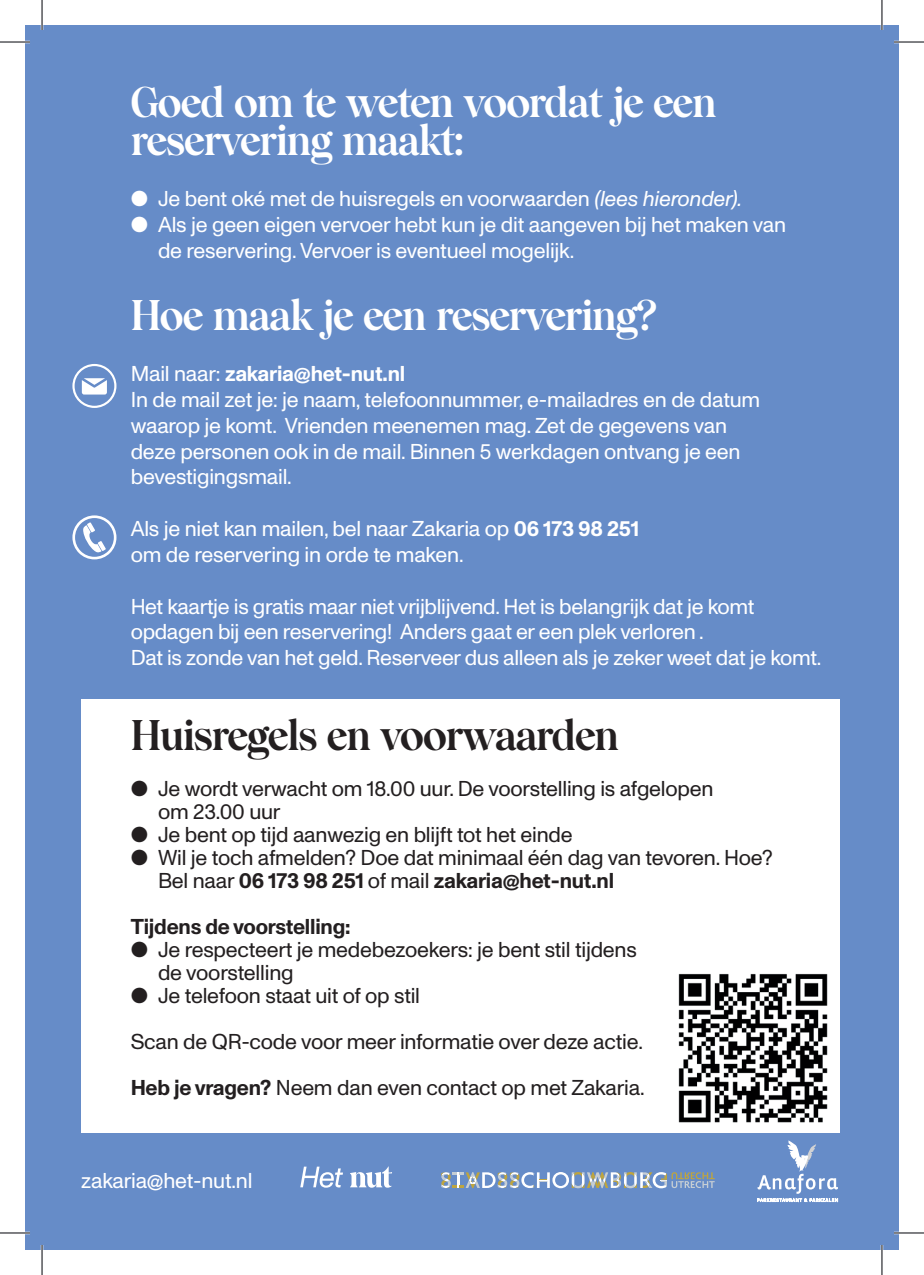
<style>
.page{position:relative;width:924px;height:1275px;background:#fff}
.page>*{position:absolute;margin:0;border:0;box-sizing:border-box;transform-origin:0 0}
.t1{font:700 41.6px/37.4px "Wulkan Display";letter-spacing:-.03em;color:#fff}
.t2{font:700 41.6px "Wulkan Display";letter-spacing:-.03em;color:#231f20}
.t3{font:21.6px/25.8px "Monument Grotesk";letter-spacing:-.01em;color:#fff}
.t4{font:21.6px/23px "Monument Grotesk";letter-spacing:-.01em;color:#231f20}
.t5{font:700 21.6px "Monument Grotesk";letter-spacing:-.01em;color:#231f20}
.s1{font-style:italic}
.s2{font-weight:700}
</style>
<div class="page">
<div style="left:25px;top:25px;width:873px;height:1225px;background:#668cc8"></div>
<div style="left:81px;top:699px;width:758px;height:433px;background:#fff"></div>
<svg style="left:72px;top:515px;width:44px;height:44px"></svg>
<svg style="left:72px;top:364px;width:44px;height:44px"></svg>
<svg style="left:300px;top:1166px;width:43px;height:21px"></svg>
<svg style="left:350px;top:1166px;width:42px;height:21px"></svg>
<svg style="left:441px;top:1172px;width:273px;height:16px"></svg>
<svg style="left:757px;top:1140px;width:80px;height:61px"></svg>
<img style="left:678px;top:973px;width:150px;height:150px">
<hr style="left:0;top:41px;width:30px;height:2px;background:#fff">
<hr style="left:893px;top:41px;width:30px;height:2px;background:#fff">
<hr style="left:0;top:1231px;width:30px;height:3px;background:#fff">
<hr style="left:893px;top:1231px;width:30px;height:3px;background:#fff">
<hr style="left:41px;top:0;width:2px;height:30px;background:#fff">
<hr style="left:41px;top:1245px;width:2px;height:30px;background:#fff">
<hr style="left:880px;top:0;width:2px;height:30px;background:#fff">
<hr style="left:880px;top:1245px;width:2px;height:30px;background:#fff">
<hr style="left:0;top:42px;width:30px;height:1px;background:#000208">
<hr style="left:893px;top:42px;width:30px;height:1px;background:#000208">
<hr style="left:0;top:1232px;width:30px;height:1px;background:#000208">
<hr style="left:893px;top:1232px;width:30px;height:1px;background:#000208">
<hr style="left:42px;top:0;width:1px;height:30px;background:#000208">
<hr style="left:42px;top:1245px;width:1px;height:30px;background:#000208">
<hr style="left:881px;top:0;width:1px;height:30px;background:#000208">
<hr style="left:881px;top:1245px;width:1px;height:30px;background:#000208">
<h1 class="t1" style="left:131px;top:85px;width:587px">Goed om te weten voordat je een reservering maakt:</h1>
<p class="t3" style="left:131px;top:184px;width:612px">● Je bent oké met de huisregels en voorwaarden <span class="s1">(lees hieronder).</span></p>
<p class="t3" style="left:158px;top:210px;width:629px;text-indent:-27px">● Als je geen eigen vervoer hebt kun je dit aangeven bij het maken van de reservering. Vervoer is eventueel mogelijk.</p>
<h1 class="t1" style="left:131px;top:297px;width:527px">Hoe maak je een reservering?</h1>
<p class="t3" style="left:131px;top:359px;width:630px">Mail naar: <span class="s2">zakaria@het-nut.nl<br></span>In de mail zet je: je naam, telefoonnummer, e-mailadres en de datum waarop je komt. Vrienden meenemen mag. Zet de gegevens van deze personen ook in de mail. Binnen 5 werkdagen ontvang je een bevestigingsmail.</p>
<p class="t3" style="left:131px;top:514px;width:509px">Als je niet kan mailen, bel naar Zakaria op <span class="s2">06 173 98 251 </span>om de reservering in orde te maken.</p>
<p class="t3" style="left:131px;top:592px;width:691px">Het kaartje is gratis maar niet vrijblijvend. Het is belangrijk dat je komt opdagen bij een reservering! Anders gaat er een plek verloren .<br>Dat is zonde van het geld. Reserveer dus alleen als je zeker weet dat je komt.</p>
<h1 class="t2" style="left:131px;top:711px;width:489px">Huisregels en voorwaarden</h1>
<p class="t4" style="left:158px;top:776px;width:557px;text-indent:-27px">● Je wordt verwacht om 18.00 uur. De voorstelling is afgelopen om 23.00 uur</p>
<p class="t4" style="left:131px;top:821px;width:443px">● Je bent op tijd aanwezig en blijft tot het einde</p>
<p class="t4" style="left:158px;top:844px;width:616px;text-indent:-27px">● Wil je toch afmelden? Doe dat minimaal één dag van tevoren. Hoe?<br>Bel naar <span class="s2">06 173 98 251</span> of mail <span class="s2">zakaria@het-nut.nl</span></p>
<p class="t5" style="left:131px;top:911px;width:221px">Tijdens de voorstelling:</p>
<p class="t4" style="left:158px;top:936px;width:480px;text-indent:-27px">● Je respecteert je medebezoekers: je bent stil tijdens de voorstelling</p>
<p class="t4" style="left:131px;top:971px;width:515px;line-height:45.8px">● Je telefoon staat uit of op stil<br>Scan de QR-code voor meer informatie over deze actie.<br><span class="s2">Heb je vragen?</span> Neem dan even contact op met Zakaria.</p>
<p class="t3" style="left:81px;top:1166px;width:173px">zakaria@het-nut.nl</p>
</div>
